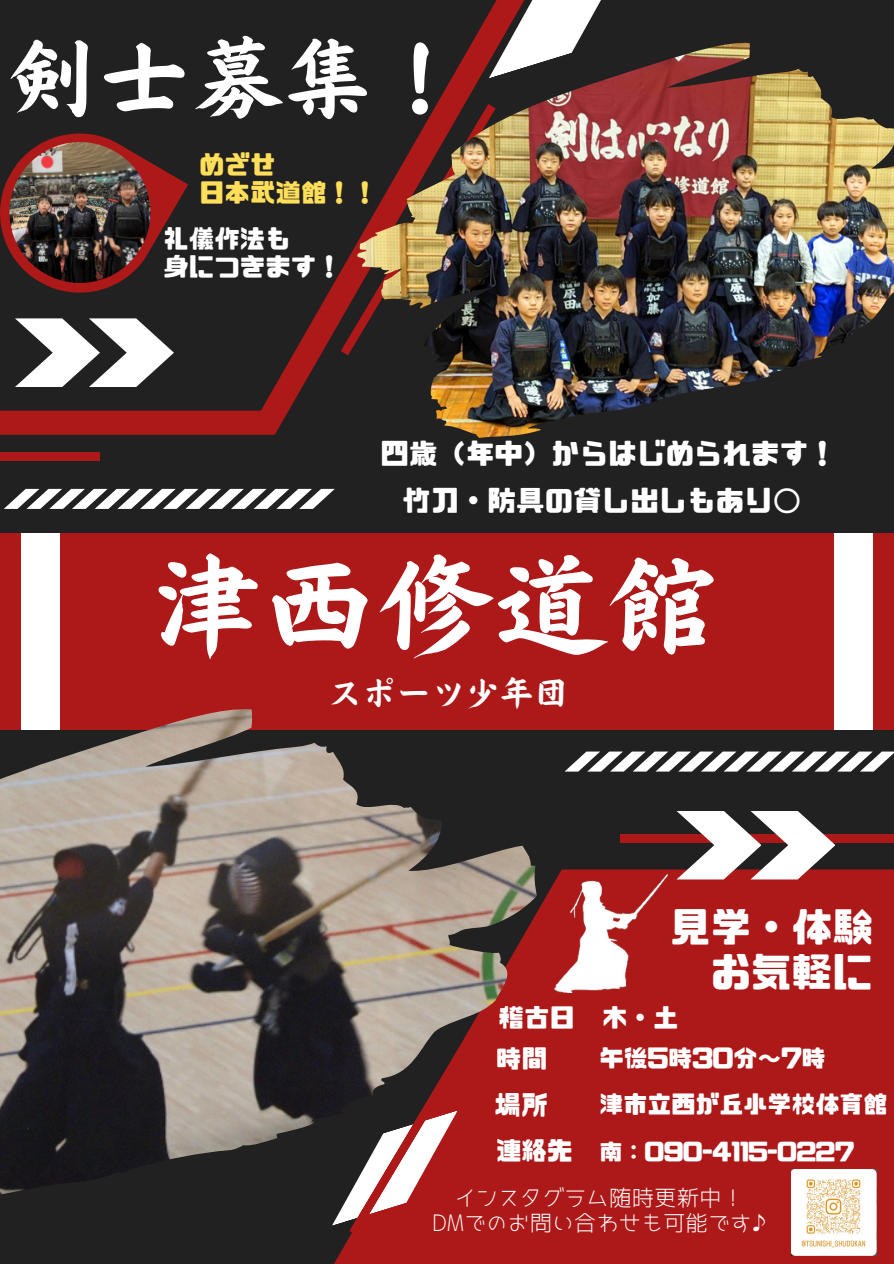
<style>
.page{position:relative;width:894px;height:1264px;background:#fff}
.page>*{position:absolute;margin:0;border:0;box-sizing:border-box;transform-origin:0 0}
.t1{font:114.45px "S Motoya Okai Std W5";color:#fff}
.t2{font:91.8px "S Motoya Okai Std W5";color:#fff}
.t3{font:40.5px/45px "CP Font";color:#fff;text-align:right}
.t4{font:34.2px "S Motoya Okai Std W5";color:#fff}
.t5{font:28.5px "CP Font";color:#fff}
.t6{font:27px "CP Font";color:#fff}
.t7{font:25.5px/28.2px "CP Font";color:#fff}
.t8{font:25.5px/28.2px "CP Font";color:#ffde59}
.t9{font:24px "CP Font";color:#fff}
.t10{font:22.5px "JK Gothic L";color:#fff}
.t11{font:22.5px "CP Font";color:#fff}
</style>
<div class="page">
<div style="left:0;top:0;width:893px;height:1263px;background:#212121"></div>
<div style="left:0;top:533px;width:893px;height:197px;background:#ad1818"></div>
<svg style="left:0;top:15px;width:488px;height:420px"></svg>
<svg style="left:340px;top:104px;width:17px;height:252px"></svg>
<img style="left:357px;top:43px;width:536px;height:395px">
<div style="left:310px;top:869px;width:583px;height:394px;background:#ad1818"></div>
<img style="left:0;top:709px;width:536px;height:507px">
<div style="left:620px;top:833px;width:273px;height:9px;background:#ad1818"></div>
<svg style="left:676px;top:811px;width:159px;height:68px"></svg>
<svg style="left:15px;top:318px;width:159px;height:69px"></svg>
<svg style="left:488px;top:0;width:140px;height:78px"></svg>
<svg style="left:332px;top:1046px;width:135px;height:189px"></svg>
<div style="left:0;top:452px;width:100px;height:9px;background:#ad1818"></div>
<div style="left:21px;top:533px;width:38px;height:197px;background:#fff"></div>
<div style="left:834px;top:533px;width:38px;height:197px;background:#fff"></div>
<img style="left:791px;top:1169px;width:85px;height:86px">
<img style="left:554px;top:874px;width:113px;height:118px">
<svg style="left:0;top:122px;width:188px;height:182px"></svg>
<img style="left:8px;top:135px;width:152px;height:153px">
<svg style="left:4px;top:489px;width:331px;height:20px"></svg>
<svg style="left:565px;top:751px;width:328px;height:20px"></svg>
<h5 class="t2" style="left:7px;top:33px;width:460px">剣士募集！</h5>
<h6 class="t8" style="left:199px;top:151px;width:180px">めざせ<br>日本武道館！！</h6>
<h6 class="t7" style="left:163px;top:224px;width:180px">礼儀作法も<br>身につきます！</h6>
<h5 class="t5" style="left:380px;top:439px;width:457px">四歳（年中）からはじめられます！</h5>
<h6 class="t5" style="left:402px;top:486px;width:397px">竹刀・防具の貸し出しもあり◯</h6>
<h5 class="t1" style="left:147px;top:548px;width:573px">津西修道館</h5>
<h1 class="t4" style="left:328px;top:676px;width:241px">スポーツ少年団</h1>
<h4 class="t7" style="left:498px;top:1003px;width:74px">稽古日</h4>
<p class="t7" style="left:496px;top:1044px;width:52px">時間</p>
<p class="t6" style="left:494px;top:1091px;width:55px">場所</p>
<p class="t7" style="left:496px;top:1137px;width:78px">連絡先</p>
<p class="t3" style="left:670px;top:905px;width:204px">見学・体験お気軽に</p>
<h3 class="t7" style="left:602px;top:1003px;width:75px">木・土</h3>
<h6 class="t9" style="left:599px;top:1046px;width:227px">午後5時30分〜7時</h6>
<h6 class="t9" style="left:599px;top:1091px;width:289px">津市立西が丘小学校体育館</h6>
<h6 class="t11" style="left:599px;top:1140px;width:256px">南：090-4115-0227</h6>
<p class="t10" style="left:454px;top:1187px;width:291px">インスタグラム随時更新中！</p>
<p class="t10" style="left:432px;top:1211px;width:335px">DMでのお問い合わせも可能です♪</p>
</div>
